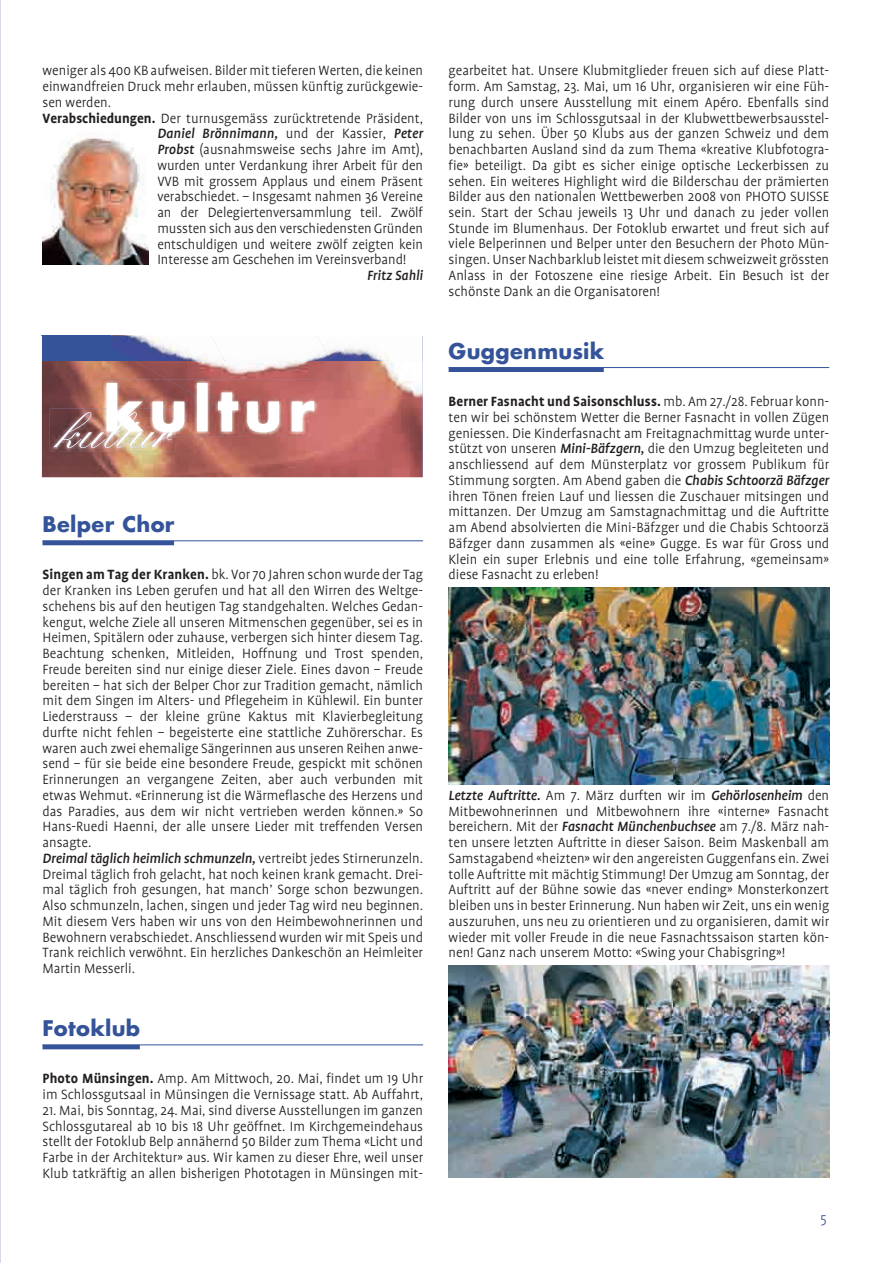
<style>
.page{position:relative;width:893px;height:1263px;background:#fff}
.page>*{position:absolute;margin:0;border:0;box-sizing:border-box;transform-origin:0 0}
.t1{font:700 21px "Futura";letter-spacing:.015em;color:#345399}
.t2{font:300 15.3px/15.8px "Profile";color:#231f20;text-align:justify}
.t3{font:italic 500 15.3px "Profile";color:#231f20}
.t4{font:300 15.3px "Profile";color:#345399}
.s1{font-weight:700}
.s2{font-weight:300;font-style:normal}
.s3{font-weight:500;font-style:italic}
</style>
<div class="page">
<div style="left:449px;top:367px;width:155px;height:5px;background:#345399"></div>
<hr style="left:449px;top:367px;width:380px;height:1px;background:#345399">
<img style="left:449px;top:588px;width:380px;height:196px">
<img style="left:449px;top:966px;width:380px;height:212px">
<hr style="left:43px;top:541px;width:131px;height:4px;background:#345399">
<hr style="left:43px;top:541px;width:380px;height:1px;background:#345399">
<hr style="left:43px;top:1045px;width:97px;height:4px;background:#345399">
<hr style="left:43px;top:1045px;width:380px;height:1px;background:#345399">
<img style="left:43px;top:138px;width:106px;height:126px">
<img style="left:42px;top:361px;width:95px;height:116px">
<img style="left:280px;top:398px;width:142px;height:79px">
<img style="left:137px;top:448px;width:143px;height:29px">
<div style="left:42px;top:335px;width:380px;height:26px;background:#345399"></div>
<img style="left:135px;top:361px;width:287px;height:37px">
<img style="left:331px;top:335px;width:91px;height:26px">
<div style="left:225px;top:335px;width:106px;height:26px;background:#fdfdfd"></div>
<img style="left:112px;top:335px;width:113px;height:26px">
<img style="left:50px;top:409px;width:126px;height:43px">
<img style="left:103px;top:379px;width:215px;height:57px">
<img style="left:167px;top:379px;width:151px;height:19px">
<img style="left:53px;top:383px;width:261px;height:65px">
<p class="t2" style="left:43px;top:63px;width:382px">weniger als 400 KB aufweisen. Bilder mit tieferen Werten, die keinen</p>
<p class="t2" style="left:43px;top:79px;width:382px">einwandfreien Druck mehr erlauben, müssen künftig zurückgewie-</p>
<p class="t2" style="left:43px;top:94px;width:70px">sen werden.</p>
<p class="t2" style="left:43px;top:110px;width:382px"><span class="s1">Verabschiedungen.</span> Der turnusgemäss zurücktretende Präsident,</p>
<p class="t3" style="left:157px;top:126px;width:267px">Daniel Brönnimann, <span class="s2">und der Kassier,</span> Peter</p>
<p class="t2" style="left:157px;top:142px;width:267px"><span class="s3">Probst</span> (ausnahmsweise sechs Jahre im Amt),</p>
<p class="t2" style="left:157px;top:157px;width:267px">wurden unter Verdankung ihrer Arbeit für den</p>
<p class="t2" style="left:157px;top:173px;width:267px">VVB mit grossem Applaus und einem Präsent</p>
<p class="t2" style="left:157px;top:189px;width:267px">verabschiedet. – Insgesamt nahmen 36 Vereine</p>
<p class="t2" style="left:157px;top:205px;width:267px">an der Delegiertenversammlung teil. Zwölf</p>
<p class="t2" style="left:157px;top:220px;width:267px">mussten sich aus den verschiedensten Gründen</p>
<p class="t2" style="left:157px;top:236px;width:267px">entschuldigen und weitere zwölf zeigten kein</p>
<p class="t2" style="left:157px;top:252px;width:250px">Interesse am Geschehen im Vereinsverband!</p>
<p class="t3" style="left:367px;top:267px;width:57px">Fritz Sahli</p>
<h1 class="t1" style="left:43px;top:510px;width:133px">Belper Chor</h1>
<p class="t2" style="left:43px;top:567px;width:382px;text-align:left"><span class="s1">Singen am Tag der Kranken.</span> bk. Vor 70 Jahren schon wurde der Tag der Kranken ins Leben gerufen und hat all den Wirren des Weltge&shy;schehens bis auf den heutigen Tag standgehalten. Welches Gedan&shy;kengut, welche Ziele all unseren Mitmenschen gegenüber, sei es in Heimen, Spitälern oder zuhause, verbergen sich hinter diesem Tag.<br>Beachtung schenken, Mitleiden, Hoffnung und Trost spenden, Freude bereiten sind nur einige dieser Ziele. Eines davon – Freude bereiten – hat sich der Belper Chor zur Tradition gemacht, nämlich mit dem Singen im Alters- und Pflegeheim in Kühlewil. Ein bunter Liederstrauss – der kleine grüne Kaktus mit Klavierbegleitung durfte nicht fehlen – begeisterte eine stattliche Zuhörerschar. Es waren auch zwei ehemalige Sängerinnen aus unseren Reihen anwe&shy;send – für sie beide eine besondere Freude, gespickt mit schönen Erinnerungen an vergangene Zeiten, aber auch verbunden mit etwas Wehmut. «Erinnerung ist die Wärmeflasche des Herzens und das Paradies, aus dem wir nicht vertrieben werden können.» So Hans-Ruedi Haenni, der alle unsere Lieder mit treffenden Versen ansagte.<br><span class="s3">Dreimal täglich heimlich schmunzeln,</span> vertreibt jedes Stirnerunzeln.<br>Dreimal täglich froh gelacht, hat noch keinen krank gemacht. Drei&shy;mal täglich froh gesungen, hat manch’ Sorge schon bezwungen.<br>Also schmunzeln, lachen, singen und jeder Tag wird neu beginnen.<br>Mit diesem Vers haben wir uns von den Heimbewohnerinnen und Bewohnern verabschiedet. Anschliessend wurden wir mit Speis und Trank reichlich verwöhnt. Ein herzliches Dankeschön an Heimleiter Martin Messerli.</p>
<h1 class="t1" style="left:43px;top:1014px;width:99px">Fotoklub</h1>
<p class="t2" style="left:43px;top:1071px;width:382px"><span class="s1">Photo Münsingen.</span> Amp. Am Mittwoch, 20. Mai, findet um 19 Uhr im Schlossgutsaal in Münsingen die Vernissage statt. Ab Auffahrt,</p>
<p class="t2" style="left:43px;top:1102px;width:382px">21. Mai, bis Sonntag, 24. Mai, sind diverse Ausstellungen im gan zen Schlossgutareal ab 10 bis 18 Uhr geöffnet. Im Kirchge meindehaus stellt der Fotoklub Belp annähernd 50 Bilder zum Thema «Licht und Farbe in der Architektur» aus. Wir kamen zu dieser Ehre, weil unser Klub tatkräftig an allen bisherigen Phototagen in Münsingen mit-</p>
<p class="t2" style="left:449px;top:63px;width:382px">gearbeitet hat. Unsere Klubmitglieder freuen sich auf diese Platt&shy;form. Am Samstag, 23. Mai, um 16 Uhr, organisieren wir eine Füh&shy;rung durch unsere Ausstellung mit einem Apéro. Ebenfalls sind Bilder von uns im Schlossgutsaal in der Klubwettbewerbsausstel&shy;lung zu sehen. Über 50 Klubs aus der ganzen Schweiz und dem benachbarten Ausland sind da zum Thema «kreative Klubfotogra&shy;fie» beteiligt. Da gibt es sicher einige optische Leckerbissen zu sehen. Ein weiteres Highlight wird die Bilderschau der prämierten Bilder aus den nationalen Wettbewerben 2008 von PHOTO SUISSE sein. Start der Schau jeweils 13 Uhr und danach zu jeder vollen Stunde im Blumenhaus. Der Fotoklub erwartet und freut sich auf viele Belperinnen und Belper unter den Besuchern der Photo Mün&shy;singen. Unser Nachbarklub leistet mit diesem schweizweit grössten Anlass in der Fotoszene eine riesige Arbeit. Ein Besuch ist der schönste Dank an die Organisatoren!</p>
<h1 class="t1" style="left:449px;top:336px;width:157px">Guggenmusik</h1>
<p class="t2" style="left:449px;top:394px;width:382px"><span class="s1">Berner Fasnacht und Saisonschluss.</span> mb. Am 27./28. Februar konn&shy;ten wir bei schönstem Wetter die Berner Fasnacht in vollen Zügen geniessen. Die Kinderfasnacht am Freitagnachmittag wurde unter&shy;stützt von unseren <span class="s3">Mini-Bäfzgern,</span> die den Umzug begleiteten und anschliessend auf dem Münsterplatz vor grossem Publikum für Stimmung sorgten. Am Abend gaben die <span class="s3">Chabis Schtoorzä Bäfzger </span>ihren Tönen freien Lauf und liessen die Zuschauer mitsingen und mittanzen. Der Umzug am Samstagnachmittag und die Auftritte am Abend absolvierten die Mini-Bäfzger und die Chabis Schtoorzä Bäfzger dann zusammen als «eine» Gugge. Es war für Gross und Klein ein super Erlebnis und eine tolle Erfahrung, «gemeinsam» diese Fasnacht zu erleben!</p>
<p class="t2" style="left:449px;top:787px;width:382px"><span class="s3">Letzte Auftritte.</span> Am 7. März durften wir im <span class="s3">Gehörlosenheim</span> den Mitbewohnerinnen und Mitbewohnern ihre «interne» Fasnacht bereichern. Mit der <span class="s3">Fasnacht Münchenbuchsee</span> am 7./8. März nah&shy;ten unsere letzten Auftritte in dieser Saison. Beim Maskenball am Samstagabend «heizten» wir den angereisten Guggenfans ein. Zwei tolle Auftritte mit mächtig Stimmung! Der Umzug am Sonntag, der Auftritt auf der Bühne sowie das «never ending» Monsterkonzert bleiben uns in bester Erinnerung. Nun haben wir Zeit, uns ein wenig auszuruhen, uns neu zu orientieren und zu organisieren, damit wir wieder mit voller Freude in die neue Fasnachtssaison starten kön&shy;nen! Ganz nach unserem Motto: «Swing your Chabisgring»!</p>
<p class="t4" style="left:820px;top:1211px;width:8px">5</p>
</div>
